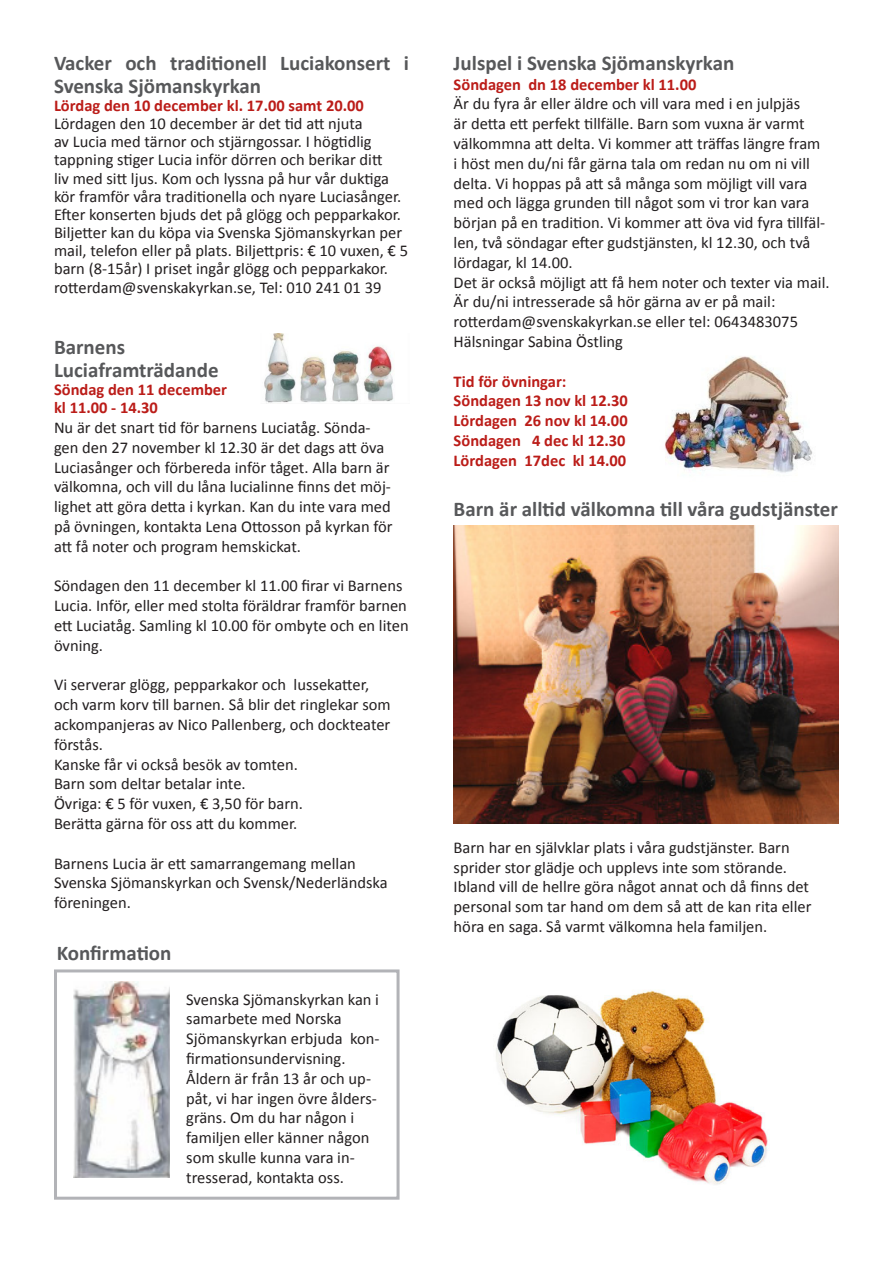
<style>
.page{position:relative;width:893px;height:1263px;background:#fff}
.page>*{position:absolute;margin:0;border:0;box-sizing:border-box;transform-origin:0 0}
.t1{font:700 21px/23.1px "Calibri";color:#57585a}
.t2{font:16.5px/19.8px "Calibri";color:#231f20}
.t3{font:700 16.5px "Calibri";color:#bb1c18}
</style>
<div class="page">
<div style="left:54px;top:969px;width:346px;height:231px;border:3px solid #b2b3b7"></div>
<img style="left:264px;top:333px;width:130px;height:71px">
<img style="left:665px;top:356px;width:148px;height:117px">
<img style="left:454px;top:525px;width:385px;height:298px">
<img style="left:496px;top:990px;width:273px;height:195px">
<img style="left:74px;top:982px;width:95px;height:195px">
<p class="t1" style="left:54px;top:50px;width:357px">Vacker och traditionell Luciakonsert i<br>Svenska Sjömanskyrkan</p>
<p class="t3" style="left:54px;top:95px;width:311px">Lördag den 10 december kl. 17.00 samt 20.00</p>
<p class="t2" style="left:54px;top:114px;width:356px;line-height:18.1px">Lördagen den 10 december är det tid att njuta<br>av Lucia med tärnor och stjärngossar. I högtidlig tappning stiger Lucia inför dörren och berikar ditt<br>liv med sitt ljus. Kom och lyssna på hur vår duktiga kör framför våra traditionella och nyare Luciasånger.<br>Efter konserten bjuds det på glögg och pepparkakor.<br>Biljetter kan du köpa via Svenska Sjömanskyrkan per mail, telefon eller på plats. Biljettpris: € 10 vuxen, € 5 barn (8-15år) I priset ingår glögg och pepparkakor. rotterdam@svenskakyrkan.se, Tel: 010 241 01 39</p>
<p class="t1" style="left:54px;top:334px;width:73px">Barnens</p>
<p class="t1" style="left:54px;top:357px;width:166px">Luciaframträdande</p>
<p class="t3" style="left:54px;top:379px;width:175px">Söndag den 11 december</p>
<p class="t3" style="left:54px;top:397px;width:105px">kl 11.00 - 14.30</p>
<p class="t2" style="left:54px;top:417px;width:340px">Nu är det snart tid för barnens Luciatåg. Sönda&shy;gen den 27 november kl 12.30 är det dags att öva Luciasånger och förbereda inför tåget. Alla barn är välkomna, och vill du låna lucialinne finns det möj&shy;lighet att göra detta i kyrkan. Kan du inte vara med på övningen, kontakta Lena Ottosson på kyrkan för att få noter och program hemskickat.</p>
<p class="t2" style="left:54px;top:575px;width:356px">Söndagen den 11 december kl 11.00 firar vi Barnens Lucia. Inför, eller med stolta föräldrar framför barnen ett Luciatåg. Samling kl 10.00 för ombyte och en liten övning.</p>
<p class="t2" style="left:54px;top:674px;width:338px">Vi serverar glögg, pepparkakor och lussekatter, och varm korv till barnen. Så blir det ringlekar som ackompanjeras av Nico Pallenberg, och dockteater förstås.</p>
<p class="t2" style="left:54px;top:753px;width:245px">Kanske får vi också besök av tomten.</p>
<p class="t2" style="left:54px;top:773px;width:193px">Barn som deltar betalar inte.</p>
<p class="t2" style="left:54px;top:793px;width:251px">Övriga: € 5 för vuxen, € 3,50 för barn.</p>
<p class="t2" style="left:54px;top:813px;width:245px">Berätta gärna för oss att du kommer.</p>
<p class="t2" style="left:54px;top:852px;width:335px">Barnens Lucia är ett samarrangemang mellan<br>Svenska Sjömanskyrkan och Svensk/Nederländska föreningen.</p>
<p class="t1" style="left:57px;top:940px;width:116px">Konfirmation</p>
<p class="t2" style="left:186px;top:988px;width:194px">Svenska Sjömanskyrkan kan i samarbete med Norska</p>
<p class="t2" style="left:186px;top:1028px;width:195px">Sjömanskyrkan erbjuda kon&shy;firmationsundervisning.</p>
<p class="t2" style="left:186px;top:1068px;width:192px">Åldern är från 13 år och up&shy;påt, vi har ingen övre ålders&shy;gräns. Om du har någon i familjen eller känner någon som skulle kunna vara in&shy;tresserad, kontakta oss.</p>
<p class="t1" style="left:454px;top:50px;width:282px">Julspel i Svenska Sjömanskyrkan</p>
<p class="t3" style="left:454px;top:74px;width:244px">Söndagen dn 18 december kl 11.00</p>
<p class="t2" style="left:454px;top:93px;width:373px">Är du fyra år eller äldre och vill vara med i en julpjäs<br>är detta ett perfekt tillfälle. Barn som vuxna är varmt välkommna att delta. Vi kommer att träffas längre fram i höst men du/ni får gärna tala om redan nu om ni vill delta. Vi hoppas på att så många som möjligt vill vara med och lägga grunden till något som vi tror kan vara början på en tradition. Vi kommer att öva vid fyra tillfäl&shy;len, två söndagar efter gudstjänsten, kl 12.30, och två lördagar, kl 14.00.</p>
<p class="t2" style="left:454px;top:271px;width:377px">Det är också möjligt att få hem noter och texter via mail.</p>
<p class="t2" style="left:454px;top:291px;width:323px">Är du/ni intresserade så hör gärna av er på mail:</p>
<p class="t2" style="left:454px;top:311px;width:346px">rotterdam@svenskakyrkan.se eller tel: 0643483075</p>
<p class="t2" style="left:454px;top:331px;width:171px">Hälsningar Sabina Östling</p>
<p class="t3" style="left:454px;top:371px;width:114px">Tid för övningar:</p>
<p class="t3" style="left:454px;top:391px;width:176px">Söndagen 13 nov kl 12.30</p>
<p class="t3" style="left:454px;top:410px;width:176px">Lördagen 26 nov kl 14.00</p>
<p class="t3" style="left:454px;top:430px;width:173px">Söndagen 4 dec kl 12.30</p>
<p class="t3" style="left:454px;top:450px;width:174px">Lördagen 17dec kl 14.00</p>
<p class="t1" style="left:454px;top:497px;width:386px">Barn är alltid välkomna till våra gudstjänster</p>
<p class="t2" style="left:454px;top:837px;width:338px">Barn har en självklar plats i våra gudstjänster. Barn sprider stor glädje och upplevs inte som störande.</p>
<p class="t2" style="left:454px;top:876px;width:359px">Ibland vill de hellre göra något annat och då finns det personal som tar hand om dem så att de kan rita eller höra en saga. Så varmt välkomna hela familjen.</p>
</div>
